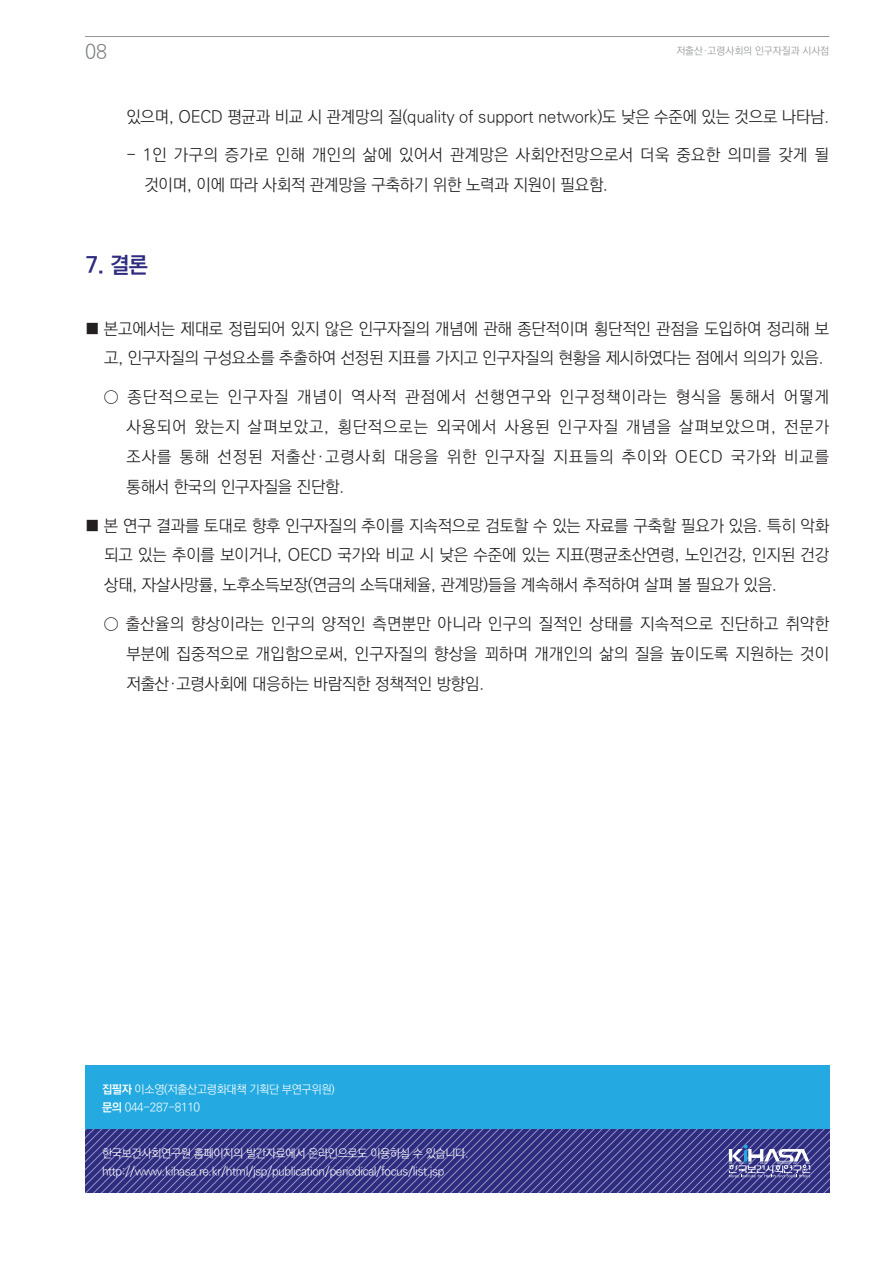
<style>
.page{position:relative;width:893px;height:1263px;background:#fff}
.page>*{position:absolute;margin:0;border:0;box-sizing:border-box;transform-origin:0 0}
.t1{font:700 22.5px "Ko Pub Dotum";color:#2e2c81}
.t2{font:300 19.5px "Ko Pub Dotum";color:#808285}
.t3{font:300 16.5px/30px "Ko Pub Dotum";letter-spacing:-.01em;color:#231f20;text-align:justify}
.t4{font:300 16.5px/30px "Ko Pub Dotum";letter-spacing:.02em;color:#231f20}
.t5{font:300 11.7px/18px "Ko Pub Dotum";letter-spacing:-.03em;color:#fff}
.t6{font:300 10.2px "Ko Pub Dotum";color:#939598}
.s1{font-weight:700;font-size:15px}
.s2{font-weight:700}
</style>
<div class="page">
<div style="left:85px;top:1065px;width:744px;height:64px;background:#24aae1"></div>
<svg style="left:85px;top:1129px;width:744px;height:64px;background:#403e8b"></svg>
<svg style="left:729px;top:1144px;width:81px;height:33px;background:#7779af"></svg>
<hr style="left:85px;top:36px;width:744px;height:1px;background:#939598">
<p class="t2" style="left:85px;top:43px;width:23px">08</p>
<p class="t6" style="left:676px;top:45px;width:154px">저출산·고령사회의 인구자질과 시사점</p>
<p class="t3" style="left:126px;top:102px;width:705px">있으며, OECD 평균과 비교 시 관계망의 질(quality of support network)도 낮은 수준에 있는 것으로 나타남.</p>
<p class="t4" style="left:144px;top:141px;width:686px;text-indent:-18px">- 1인 가구의 증가로 인해 개인의 삶에 있어서 관계망은 사회안전망으로서 더욱 중요한 의미를 갖게 될 것이며, 이에 따라 사회적 관계망을 구축하기 위한 노력과 지원이 필요함.</p>
<h1 class="t1" style="left:86px;top:254px;width:64px">7. 결론</h1>
<p class="t3" style="left:104px;top:315px;width:727px;line-height:29.2px;text-indent:-18px"><span class="s1">■</span> 본고에서는 제대로 정립되어 있지 않은 인구자질의 개념에 관해 종단적이며 횡단적인 관점을 도입하여 정리해 보 고, 인구자질의 구성요소를 추출하여 선정된 지표를 가지고 인구자질의 현황을 제시하였다는 점에서 의의가 있음.</p>
<p class="t3" style="left:126px;top:383px;width:704px;text-indent:-23px">○ 종단적으로는 인구자질 개념이 역사적 관점에서 선행연구와 인구정책이라는 형식을 통해서 어떻게 사용되어 왔는지 살펴보았고, 횡단적으로는 외국에서 사용된 인구자질 개념을 살펴보았으며, 전문가 조사를 통해 선정된 저출산·고령사회 대응을 위한 인구자질 지표들의 추이와 OECD 국가와 비교를 통해서 한국의 인구자질을 진단함.</p>
<p class="t3" style="left:104px;top:512px;width:727px;text-indent:-18px"><span class="s1">■</span> 본 연구 결과를 토대로 향후 인구자질의 추이를 지속적으로 검토할 수 있는 자료를 구축할 필요가 있음. 특히 악화 되고 있는 추이를 보이거나, OECD 국가와 비교 시 낮은 수준에 있는 지표(평균초산연령, 노인건강, 인지된 건강 상태, 자살사망률, 노후소득보장(연금의 소득대체율, 관계망)들을 계속해서 추적하여 살펴 볼 필요가 있음.</p>
<p class="t3" style="left:126px;top:610px;width:704px;text-indent:-23px">○ 출산율의 향상이라는 인구의 양적인 측면뿐만 아니라 인구의 질적인 상태를 지속적으로 진단하고 취약한 부분에 집중적으로 개입함으로써, 인구자질의 향상을 꾀하며 개개인의 삶의 질을 높이도록 지원하는 것이 저출산·고령사회에 대응하는 바람직한 정책적인 방향임.</p>
<p class="t5" style="left:102px;top:1081px;width:234px"><span class="s2">집필자</span> 이소영(저출산고령화대책 기획단 부연구위원) <span class="s2">문의</span> 044-287-8110</p>
<p class="t5" style="left:102px;top:1144px;width:368px">한국보건사회연구원 홈페이지의 발간자료에서 온라인으로도 이용하실 수 있습니다. http://www.kihasa.re.kr/html/jsp/publication/periodical/focus/list.jsp</p>
</div>
